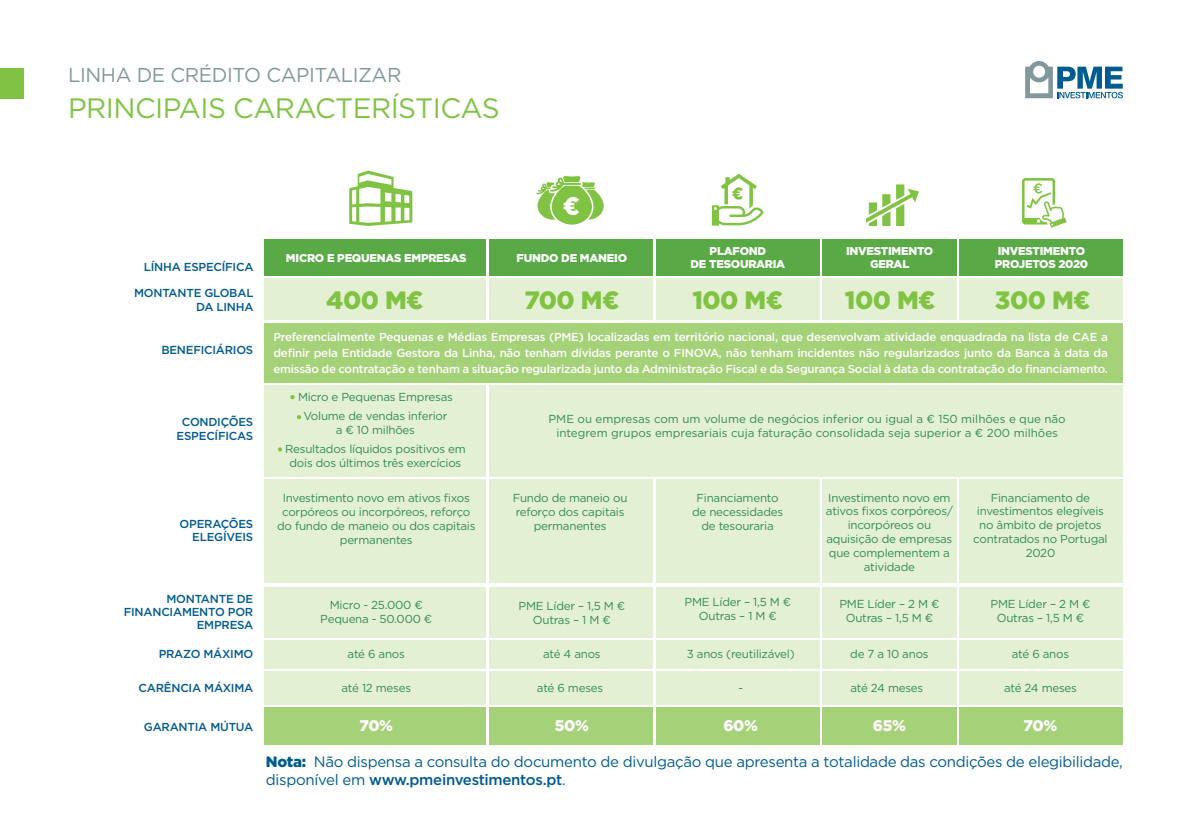
<style>
.page{position:relative;width:1191px;height:840px;background:#fff}
.page>*{position:absolute;margin:0;border:0;box-sizing:border-box;transform-origin:0 0}
.t1{font:28px "Gotham";letter-spacing:-.02em;color:#80c342}
.t2{font:900 25px "Gotham";letter-spacing:-.02em;color:#80c342}
.t3{font:20px "Gotham";letter-spacing:-.02em;color:#80989b}
.t4{font:900 15.4px "Gotham";letter-spacing:-.02em;color:#fff}
.t5{font:15px/18px "Gotham";letter-spacing:-.02em;color:#005b8e}
.t6{font:11.6px/13.8px "Gotham";letter-spacing:-.02em;color:#328c52;text-align:center}
.t7{font:500 11.6px/16px "Gotham";letter-spacing:-.02em;color:#fff}
.t8{font:500 11.6px/13.2px "Gotham";letter-spacing:-.02em;color:#005b8e}
.t9{font:11.6px/13.8px "Gotham";color:#328c52}
.t10{font:900 11.4px/13.2px "Gotham";letter-spacing:-.02em;color:#fff;text-align:center}
.s1{font-weight:900}
.s2{font-weight:500}
</style>
<div class="page">
<div style="left:0;top:68px;width:23px;height:30px;background:#80c342"></div>
<div style="left:264px;top:323px;width:859px;height:59px;background:#a5d178"></div>
<div style="left:264px;top:239px;width:222px;height:37px;background:#59aa47"></div>
<div style="left:489px;top:239px;width:164px;height:37px;background:#59aa47"></div>
<div style="left:656px;top:239px;width:163px;height:37px;background:#59aa47"></div>
<div style="left:822px;top:239px;width:134px;height:37px;background:#59aa47"></div>
<div style="left:959px;top:239px;width:164px;height:37px;background:#59aa47"></div>
<div style="left:264px;top:278px;width:222px;height:42px;background:#e3f0d4"></div>
<div style="left:489px;top:278px;width:164px;height:42px;background:#e3f0d4"></div>
<div style="left:656px;top:278px;width:163px;height:42px;background:#e3f0d4"></div>
<div style="left:822px;top:278px;width:134px;height:42px;background:#e3f0d4"></div>
<div style="left:959px;top:278px;width:164px;height:42px;background:#e3f0d4"></div>
<div style="left:264px;top:385px;width:222px;height:91px;background:#e3f0d4"></div>
<div style="left:489px;top:385px;width:634px;height:91px;background:#e3f0d4"></div>
<div style="left:264px;top:479px;width:222px;height:103px;background:#e3f0d4"></div>
<div style="left:489px;top:479px;width:164px;height:103px;background:#e3f0d4"></div>
<div style="left:656px;top:479px;width:163px;height:103px;background:#e3f0d4"></div>
<div style="left:822px;top:479px;width:134px;height:103px;background:#e3f0d4"></div>
<div style="left:959px;top:479px;width:164px;height:103px;background:#e3f0d4"></div>
<div style="left:264px;top:586px;width:222px;height:51px;background:#e3f0d4"></div>
<div style="left:489px;top:586px;width:164px;height:51px;background:#e3f0d4"></div>
<div style="left:656px;top:586px;width:163px;height:51px;background:#e3f0d4"></div>
<div style="left:822px;top:586px;width:134px;height:51px;background:#e3f0d4"></div>
<div style="left:959px;top:586px;width:164px;height:51px;background:#e3f0d4"></div>
<div style="left:264px;top:640px;width:222px;height:28px;background:#e3f0d4"></div>
<div style="left:489px;top:640px;width:164px;height:28px;background:#e3f0d4"></div>
<div style="left:656px;top:640px;width:163px;height:28px;background:#e3f0d4"></div>
<div style="left:822px;top:640px;width:134px;height:28px;background:#e3f0d4"></div>
<div style="left:959px;top:640px;width:164px;height:28px;background:#e3f0d4"></div>
<div style="left:264px;top:671px;width:222px;height:33px;background:#e3f0d4"></div>
<div style="left:489px;top:671px;width:164px;height:33px;background:#e3f0d4"></div>
<div style="left:656px;top:671px;width:163px;height:33px;background:#e3f0d4"></div>
<div style="left:822px;top:671px;width:134px;height:33px;background:#e3f0d4"></div>
<div style="left:959px;top:671px;width:164px;height:33px;background:#e3f0d4"></div>
<div style="left:264px;top:707px;width:222px;height:38px;background:#a5d178"></div>
<div style="left:489px;top:707px;width:164px;height:38px;background:#a5d178"></div>
<div style="left:656px;top:707px;width:163px;height:38px;background:#a5d178"></div>
<div style="left:822px;top:707px;width:134px;height:38px;background:#a5d178"></div>
<div style="left:959px;top:707px;width:164px;height:38px;background:#a5d178"></div>
<svg style="left:349px;top:170px;width:63px;height:56px"></svg>
<svg style="left:536px;top:176px;width:67px;height:48px"></svg>
<svg style="left:712px;top:174px;width:51px;height:51px"></svg>
<svg style="left:1022px;top:178px;width:44px;height:49px"></svg>
<svg style="left:866px;top:184px;width:53px;height:42px"></svg>
<svg style="left:1025px;top:61px;width:98px;height:37px"></svg>
<svg style="left:290px;top:395px;width:5px;height:4px"></svg>
<svg style="left:297px;top:415px;width:4px;height:4px"></svg>
<svg style="left:278px;top:447px;width:4px;height:4px"></svg>
<h3 class="t3" style="left:68px;top:62px;width:335px">Linha de Crédito Capitalizar</h3>
<h1 class="t1" style="left:68px;top:90px;width:433px">Principais Características</h1>
<p class="t10" style="left:286px;top:251px;width:127px">MICRO E PEQUENAS EMP</p>
<p class="t10" style="left:428px;top:251px;width:38px">RESAS</p>
<p class="t10" style="left:516px;top:251px;width:112px">FUNDO DE MANEIO</p>
<p class="t10" style="left:690px;top:244px;width:96px">PLAFOND<br>DE TESOURARIA</p>
<p class="t10" style="left:846px;top:244px;width:89px">INVESTIMENTO<br>GERAL</p>
<p class="t10" style="left:994px;top:244px;width:95px;text-align:left">INVESTIMENTO<br>PROJETOS 2020</p>
<h2 class="t2" style="left:326px;top:282px;width:99px">400 M€</h2>
<h2 class="t2" style="left:524px;top:282px;width:96px">700 M€</h2>
<h2 class="t2" style="left:692px;top:282px;width:92px">100 M€</h2>
<h2 class="t2" style="left:845px;top:282px;width:92px">100 M€</h2>
<h2 class="t2" style="left:995px;top:282px;width:97px">300 M€</h2>
<p class="t8" style="left:144px;top:260px;width:111px">Línha Específica</p>
<p class="t8" style="left:196px;top:286px;width:59px;text-indent:-62px">montante global da linha</p>
<p class="t8" style="left:161px;top:343px;width:93px">beneficiários</p>
<p class="t7" style="left:273px;top:328px;width:836px">Preferencialmente Pequenas e Médias Empresas (PM E) localizadas em território nacional, que desenvolvam atividade enquadrada na lista de CAE a definir pela Entidade Gestora da Linha, não tenham dívidas perante o FINO</p>
<p class="t7" style="left:273px;top:344px;width:836px;text-align:right">VA, não tenham incidentes não regularizados junto da Banca à data da<br>emissão de contratação e tenham a situação regularizada junto da Administração Fiscal e da Segurança Social à data da contratação do financiamento.</p>
<p class="t8" style="left:182px;top:415px;width:9px">CONDI</p>
<p class="t8" style="left:221px;top:415px;width:33px">ÇÕES</p>
<p class="t8" style="left:177px;top:428px;width:38px">ESPECÍFICAS</p>
<p class="t8" style="left:192px;top:516px;width:61px;text-indent:-13px">OPERAÇÕES<br>ELEGÍVEIS</p>
<p class="t6" style="left:298px;top:386px;width:156px;line-height:19.4px">M icro e Pequenas Empresas<br>Volume de vendas inferior</p>
<p class="t6" style="left:285px;top:419px;width:182px;line-height:19.4px">a € 10 milhões<br>Resultados líquidos positivos em</p>
<p class="t6" style="left:289px;top:455px;width:173px">dois dos últimos três exercícios</p>
<p class="t9" style="left:556px;top:411px;width:511px;text-indent:21px">ou empresas com um volume de negócios inferior ou igual a € 150 milhões e que não integrem grupos empresariais cuja faturação consolidada seja superior a € 200 milhões</p>
<p class="t6" style="left:548px;top:411px;width:9px">PME</p>
<p class="t6" style="left:277px;top:490px;width:200px">I nvestimento novo em ativos fixos corpóreos ou incorpóreos, reforço do fundo de maneio ou dos capitais permanentes</p>
<p class="t6" style="left:513px;top:490px;width:116px">Fundo de maneio ou reforço dos capitais permanentes</p>
<p class="t6" style="left:692px;top:490px;width:93px">Financiamento de necessidades de tesouraria</p>
<p class="t6" style="left:826px;top:490px;width:128px">I nvestimento novo em ativos fixos corpóreos/ incorpóreos ou aquisição de empresas que complementem a atividade</p>
<p class="t6" style="left:973px;top:490px;width:136px">Financiamento de investimentos elegíveis no âmbito de projetos contratados no Portugal<br>2020</p>
<p class="t8" style="left:124px;top:591px;width:131px;text-align:right">montante de financiamento por empresa</p>
<p class="t6" style="left:320px;top:598px;width:113px">M icro - 25.000 €<br>Pequena - 50.000 €</p>
<p class="t6" style="left:518px;top:598px;width:9px">PME</p>
<p class="t6" style="left:699px;top:594px;width:94px;text-align:left;text-indent:14px">Líder – 1,5 M €<br>Outras – 1 M €</p>
<p class="t6" style="left:839px;top:596px;width:9px">PME</p>
<p class="t6" style="left:533px;top:598px;width:94px;text-align:left;text-indent:14px">Líder – 1,5 M €<br>Outras – 1 M €</p>
<p class="t6" style="left:684px;top:594px;width:9px">PME</p>
<p class="t6" style="left:845px;top:596px;width:95px;text-align:left;text-indent:22px">Líder – 2 M €<br>Outras – 1,5 M €</p>
<p class="t6" style="left:990px;top:596px;width:9px">PME</p>
<p class="t6" style="left:996px;top:596px;width:95px;text-align:left;text-indent:22px">Líder – 2 M €<br>Outras – 1,5 M €</p>
<p class="t8" style="left:159px;top:647px;width:9px">PRA</p>
<p class="t8" style="left:183px;top:647px;width:56px">ZO MÁXIMO</p>
<p class="t6" style="left:348px;top:646px;width:59px">até 6 anos</p>
<p class="t6" style="left:543px;top:646px;width:59px">até 4 anos</p>
<p class="t6" style="left:687px;top:646px;width:109px">3 anos (reutilizável)</p>
<p class="t6" style="left:850px;top:646px;width:80px">de 7 a 10 anos</p>
<p class="t6" style="left:1011px;top:646px;width:59px">até 6 anos</p>
<p class="t8" style="left:139px;top:680px;width:116px">Carência máxima</p>
<p class="t6" style="left:341px;top:680px;width:71px">até 12 meses</p>
<p class="t6" style="left:537px;top:680px;width:68px">até 6 meses</p>
<p class="t6" style="left:738px;top:680px;width:6px">-</p>
<p class="t6" style="left:850px;top:680px;width:74px">até 24 meses</p>
<p class="t6" style="left:1004px;top:680px;width:74px">até 24 meses</p>
<p class="t8" style="left:144px;top:720px;width:111px">Garantia M útua</p>
<h3 class="t4" style="left:359px;top:714px;width:35px">70%</h3>
<h3 class="t4" style="left:555px;top:714px;width:36px">50%</h3>
<h3 class="t4" style="left:723px;top:714px;width:36px">60%</h3>
<h3 class="t4" style="left:873px;top:714px;width:35px">65%</h3>
<h3 class="t4" style="left:1023px;top:714px;width:35px">70%</h3>
<p class="t5" style="left:266px;top:751px;width:858px"><span class="s1">NOTA:</span> Não dispensa a consulta do documento de divulgação que apresenta a totalidade das condições de elegibilidade, disponível em <span class="s2">www.pmeinvestimentos.pt</span>.</p>
</div>
